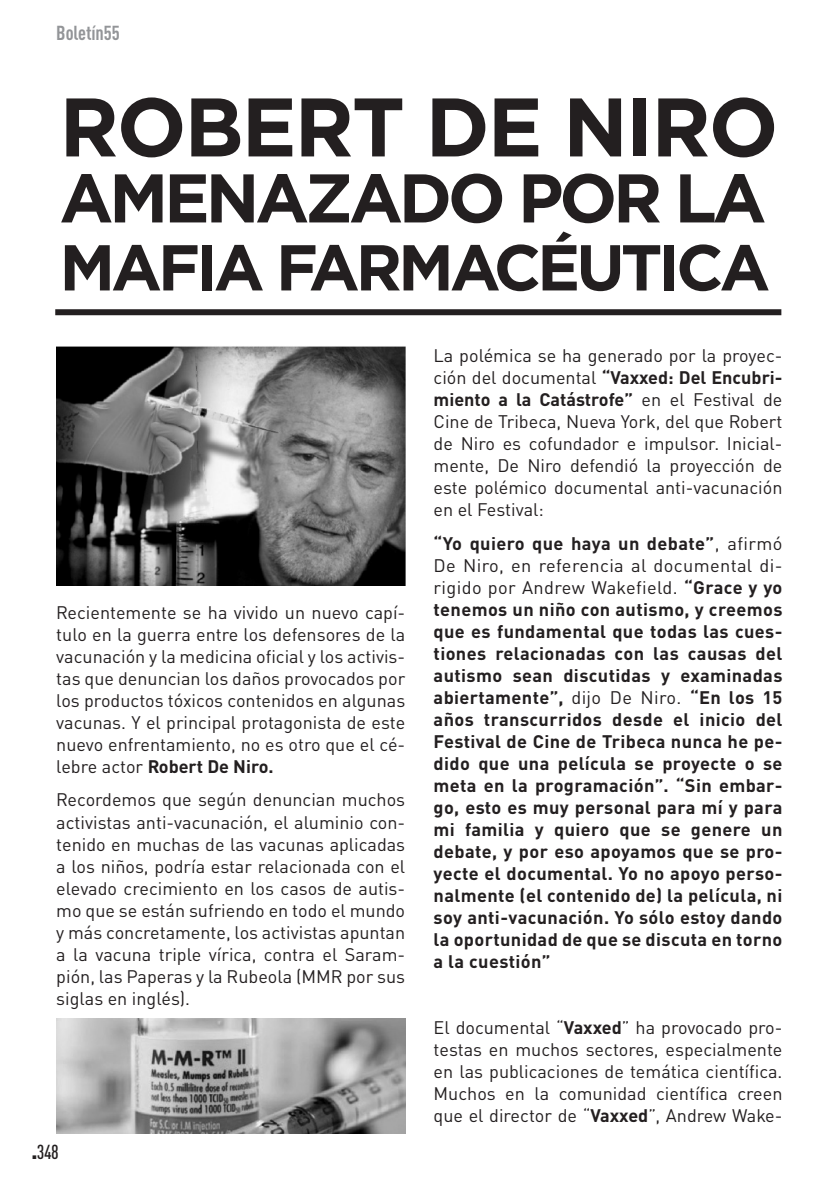
<style>
.page{position:relative;width:839px;height:1190px;background:#fff}
.page>*{position:absolute;margin:0;border:0;box-sizing:border-box;transform-origin:0 0}
.t1{font:700 82.8px "Gotham";letter-spacing:-.025em;color:#231f20}
.t2{font:700 68.6px "Gotham";letter-spacing:-.06em;color:#231f20}
.t3{font:700 64.6px "Gotham";letter-spacing:-.06em;color:#231f20}
.t4{font:700 condensed 20px "DIN Pro";letter-spacing:-.005em;color:#939598}
.t5{font:500 condensed 20px "DIN Pro";color:#231f20}
.recuadro_ok{font:18px/22px "DIN Pro";color:#231f20;text-align:justify}
.recuadro_ok-2{font:700 18px/22px "DIN Pro";letter-spacing:.02em;color:#231f20;text-align:justify}
.s1{font-weight:700}
.s2{font-weight:900;font-size:24px}
.s3{font-weight:400}
</style>
<div class="page">
<div style="left:55px;top:309px;width:726px;height:6px;background:#231f20"></div>
<img style="left:56px;top:346px;width:349px;height:239px">
<img style="left:56px;top:1018px;width:349px;height:116px">
<p class="t4" style="left:56px;top:18px;width:65px">Boletín55</p>
<p class="t1" style="left:59px;top:72px;width:720px">ROBERT DE NIRO</p>
<p class="t2" style="left:59px;top:153px;width:708px">AMENAZADO POR LA</p>
<p class="t3" style="left:59px;top:225px;width:712px">MAFIA FARMACÉUTICA</p>
<p class="recuadro_ok" style="left:56px;top:600px;width:350px">Recientemente se ha vivido un nuevo capí&shy;tulo en la guerra entre los defensores de la vacunación y la medicina oficial y los activis&shy;tas que denuncian los daños provocados por los productos tóxicos contenidos en algunas vacunas. Y el principal protagonista de este nuevo enfrentamiento, no es otro que el cé&shy;lebre actor <span class="s1">Robert De Niro.</span></p>
<p class="recuadro_ok" style="left:56px;top:787px;width:350px">Recordemos que según denuncian muchos activistas anti-vacunación, el aluminio con&shy;tenido en muchas de las vacunas aplicadas a los niños, podría estar relacionada con el elevado crecimiento en los casos de autis&shy;mo que se están sufriendo en todo el mundo y más concretamente, los activistas apuntan a la vacuna triple vírica, contra el Saram&shy;pión, las Paperas y la Rubeola (MMR por sus siglas en inglés).</p>
<p class="t5" style="left:31px;top:1137px;width:29px"><span class="s2">.</span>348</p>
<p class="recuadro_ok" style="left:433px;top:343px;width:350px">La polémica se ha generado por la proyec&shy;ción del documental <span class="s1">“Vaxxed: Del Encubri&shy;miento a la Catástrofe”</span> en el Festival de Cine de Tribeca, Nueva York, del que Robert de Niro es cofundador e impulsor. Inicial&shy;mente, De Niro defendió la proyección de este polémico documental anti-vacunación en el Festival:</p>
<p class="recuadro_ok-2" style="left:433px;top:530px;width:350px">“Yo quiero que haya un debate”<span class="s3">, afirmó De Niro, en referencia al documental di&shy;rigido por Andrew Wakefield.</span> “Grace y yo tenemos un niño con autismo, y creemos que es fundamental que todas las cues&shy;tiones relacionadas con las causas del autismo sean discutidas y examinadas abiertamente”, <span class="s3">dijo De Niro.</span> “En los 15 años transcurridos desde el inicio del Festival de Cine de Tribeca nunca he pe&shy;dido que una película se proyecte o se meta en la programación”. “Sin embar&shy;go, esto es muy personal para mí y para mi familia y quiero que se genere un debate, y por eso apoyamos que se pro&shy;yecte el documental. Yo no apoyo perso&shy;nalmente (el contenido de) la película, ni soy anti-vacunación. Yo sólo estoy dando la oportunidad de que se discuta en torno a la cuestión”</p>
<p class="recuadro_ok" style="left:433px;top:1015px;width:350px">El documental “<span class="s1">Vaxxed</span>” ha provocado pro&shy;testas en muchos sectores, especialmente en las publicaciones de temática científica.<br>Muchos en la comunidad científica creen que el director de “<span class="s1">Vaxxed</span>”, Andrew Wake-</p>
</div>
